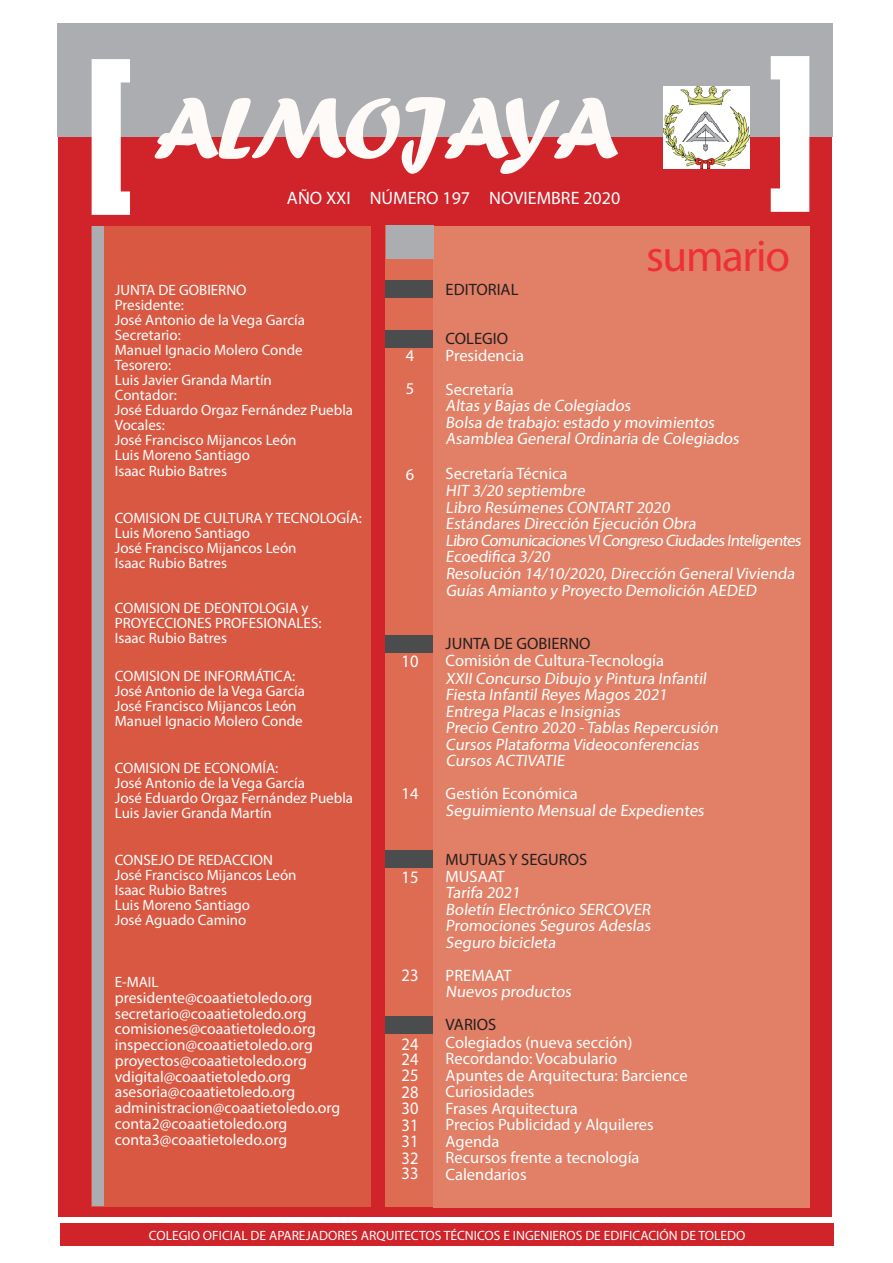
<style>
.page{position:relative;width:893px;height:1263px;background:#fff}
.page>*{position:absolute;margin:0;border:0;box-sizing:border-box;transform-origin:0 0}
.t1{font:90px "Forte";letter-spacing:-.04em;color:#fefaf8}
.t2{font:45px "Myriad Pro";letter-spacing:-.03em;color:#ee3036}
.t3{font:18px "Myriad Pro";color:#fff}
.t4{font:17.55px/16px "Myriad Pro";color:#fff;text-align:justify;scale:.94 1}
.t5{font:16.5px/16.5px "Myriad Pro";color:#fff}
.t6{font:16.5px "Myriad Pro";color:#231f20}
.t7{font:16.5px "Myriad Pro";color:#fffefd}
.t8{font:15.75px/15.8px "Myriad Pro";color:#fff}
.t9{font:15px/15px "Myriad Pro";color:#fff}
.t10{font:13.5px "Myriad Pro";color:#fff}
</style>
<div class="page">
<div style="left:58px;top:24px;width:774px;height:1193px;background:#d1232a"></div>
<div style="left:57px;top:24px;width:776px;height:113px;background:#acadb1"></div>
<svg style="left:92px;top:59px;width:38px;height:156px"></svg>
<svg style="left:771px;top:56px;width:38px;height:156px"></svg>
<div style="left:92px;top:226px;width:279px;height:980px;background:#d95842"></div>
<div style="left:92px;top:226px;width:11px;height:979px;background:#acadb1"></div>
<div style="left:386px;top:226px;width:47px;height:981px;background:#dd6c53"></div>
<div style="left:386px;top:281px;width:47px;height:17px;background:#4b4c4d"></div>
<div style="left:433px;top:226px;width:376px;height:981px;background:#e18066"></div>
<div style="left:386px;top:635px;width:47px;height:17px;background:#4b4c4d"></div>
<div style="left:386px;top:851px;width:47px;height:17px;background:#4b4c4d"></div>
<div style="left:386px;top:226px;width:48px;height:33px;background:#acadb1"></div>
<div style="left:60px;top:1223px;width:774px;height:23px;background:#d1232a"></div>
<img style="left:663px;top:86px;width:87px;height:83px">
<div style="left:386px;top:330px;width:47px;height:17px;background:#4b4c4d"></div>
<div style="left:385px;top:1017px;width:48px;height:17px;background:#4b4c4d"></div>
<h1 class="t1" style="left:153px;top:76px;width:467px">ALMOJAYA</h1>
<p class="t3" style="left:287px;top:187px;width:335px">AÑO XXI NÚMERO 197 NOVIEMBRE 2020</p>
<h2 class="t2" style="left:646px;top:228px;width:145px">sumario</h2>
<p class="t9" style="left:115px;top:283px;width:240px">JUNTA DE GOBIERNO<br>Presidente:<br>José Antonio de la Vega García<br>Secretario:<br>Manuel Ignacio Molero Conde<br>Tesorero:<br>Luis Javier Granda Martín<br>Contador:<br>José Eduardo Orgaz Fernández Puebla<br>Vocales:<br>José Francisco Mijancos León<br>Luis Moreno Santiago<br>Isaac Rubio Batres</p>
<p class="t9" style="left:115px;top:510px;width:249px">COMISION DE CULTURA Y TECNOLOGÍA:<br>Luis Moreno Santiago<br>José Francisco Mijancos León<br>Isaac Rubio Batres</p>
<p class="t9" style="left:115px;top:600px;width:208px">COMISION DE DEONTOLOGIA y<br>PROYECCIONES PROFESIONALES:<br>Isaac Rubio Batres</p>
<p class="t9" style="left:115px;top:668px;width:192px">COMISION DE INFORMÁTICA:<br>José Antonio de la Vega García<br>José Francisco Mijancos León<br>Manuel Ignacio Molero Conde</p>
<p class="t9" style="left:115px;top:760px;width:240px">COMISION DE ECONOMÍA:<br>José Antonio de la Vega García<br>José Eduardo Orgaz Fernández Puebla<br>Luis Javier Granda Martín</p>
<p class="t9" style="left:115px;top:852px;width:183px">CONSEJO DE REDACCION<br>José Francisco Mijancos León<br>Isaac Rubio Batres<br>Luis Moreno Santiago<br>José Aguado Camino</p>
<p class="t9" style="left:115px;top:974px;width:45px">E-MAIL</p>
<p class="t8" style="left:115px;top:989px;width:227px">presidente@coaatietoledo.org secretario@coaatietoledo.org comisiones@coaatietoledo.org inspeccion@coaatietoledo.org proyectos@coaatietoledo.org vdigital@coaatietoledo.org asesoria@coaatietoledo.org administracion@coaatietoledo.org conta2@coaatietoledo.org conta3@coaatietoledo.org</p>
<p class="t5" style="left:406px;top:339px;width:10px;line-height:33px">4<br>5</p>
<p class="t5" style="left:406px;top:465px;width:10px">6</p>
<p class="t4" style="left:401px;top:653px;width:20px">10</p>
<p class="t5" style="left:401px;top:785px;width:18px">14</p>
<p class="t4" style="left:401px;top:869px;width:20px">15</p>
<p class="t4" style="left:401px;top:966px;width:20px">23</p>
<p class="t4" style="left:401px;top:1035px;width:20px">24<br>24<br>25<br>28<br>30<br>31<br>31<br>32<br>33</p>
<p class="t6" style="left:446px;top:279px;width:74px">EDITORIAL</p>
<p class="t6" style="left:446px;top:329px;width:64px">COLEGIO</p>
<p class="t5" style="left:446px;top:338px;width:80px;line-height:33.9px">Presidencia<br>Secretaría</p>
<p class="t5" style="left:446px;top:397px;width:297px">Altas y Bajas de Colegiados<br>Bolsa de trabajo: estado y movimientos<br>Asamblea General Ordinaria de Colegiados</p>
<p class="t5" style="left:446px;top:465px;width:123px">Secretaría Técnica</p>
<p class="t7" style="left:446px;top:481px;width:143px">HIT 3/20 septiembre</p>
<p class="t5" style="left:446px;top:499px;width:359px">Libro Resúmenes CONTART 2020<br>Estándares Dirección Ejecución Obra<br>Libro Comunicaciones VICongreso Ciudades Inteligentes Ecoedifica 3/20<br>Resolución 14/10/2020, Dirección GeneralVivienda Guías Amianto y Proyecto Demolición AEDED</p>
<p class="t6" style="left:446px;top:633px;width:146px">JUNTA DE GOBIERNO</p>
<p class="t5" style="left:446px;top:652px;width:277px">Comisión de Cultura-Tecnología<br>XXII Concurso Dibujo y Pintura Infantil<br>Fiesta Infantil Reyes Magos 2021<br>Entrega Placas e Insignias<br>Precio Centro 2020 - Tablas Repercusión<br>Cursos Plataforma Videoconferencias<br>Cursos ACTIVATIE</p>
<p class="t5" style="left:446px;top:785px;width:262px">Gestión Económica<br>Seguimiento Mensual de Expedientes</p>
<p class="t6" style="left:446px;top:849px;width:143px">MUTUAS Y SEGUROS</p>
<p class="t5" style="left:446px;top:868px;width:209px">MUSAAT<br>Tarifa 2021<br>Boletín Electrónico SERCOVER<br>Promociones Seguros Adeslas<br>Seguro bicicleta</p>
<p class="t5" style="left:446px;top:967px;width:130px">PREMAAT<br>Nuevos productos</p>
<p class="t6" style="left:446px;top:1014px;width:52px">VARIOS</p>
<p class="t7" style="left:446px;top:1032px;width:188px">Colegiados (nueva sección)</p>
<p class="t5" style="left:446px;top:1050px;width:244px">Recordando: Vocabulario<br>Apuntes de Arquitectura: Barcience<br>Curiosidades<br>Frases Arquitectura<br>Precios Publicidad y Alquileres<br>Agenda<br>Recursos frente a tecnología<br>Calendarios</p>
<p class="t10" style="left:149px;top:1227px;width:598px">COLEGIO OFICIAL DE APAREJADORES ARQUITECTOS TÉCNICOS E INGENIEROS DE EDIFICACIÓN DE TOLEDO</p>
</div>
